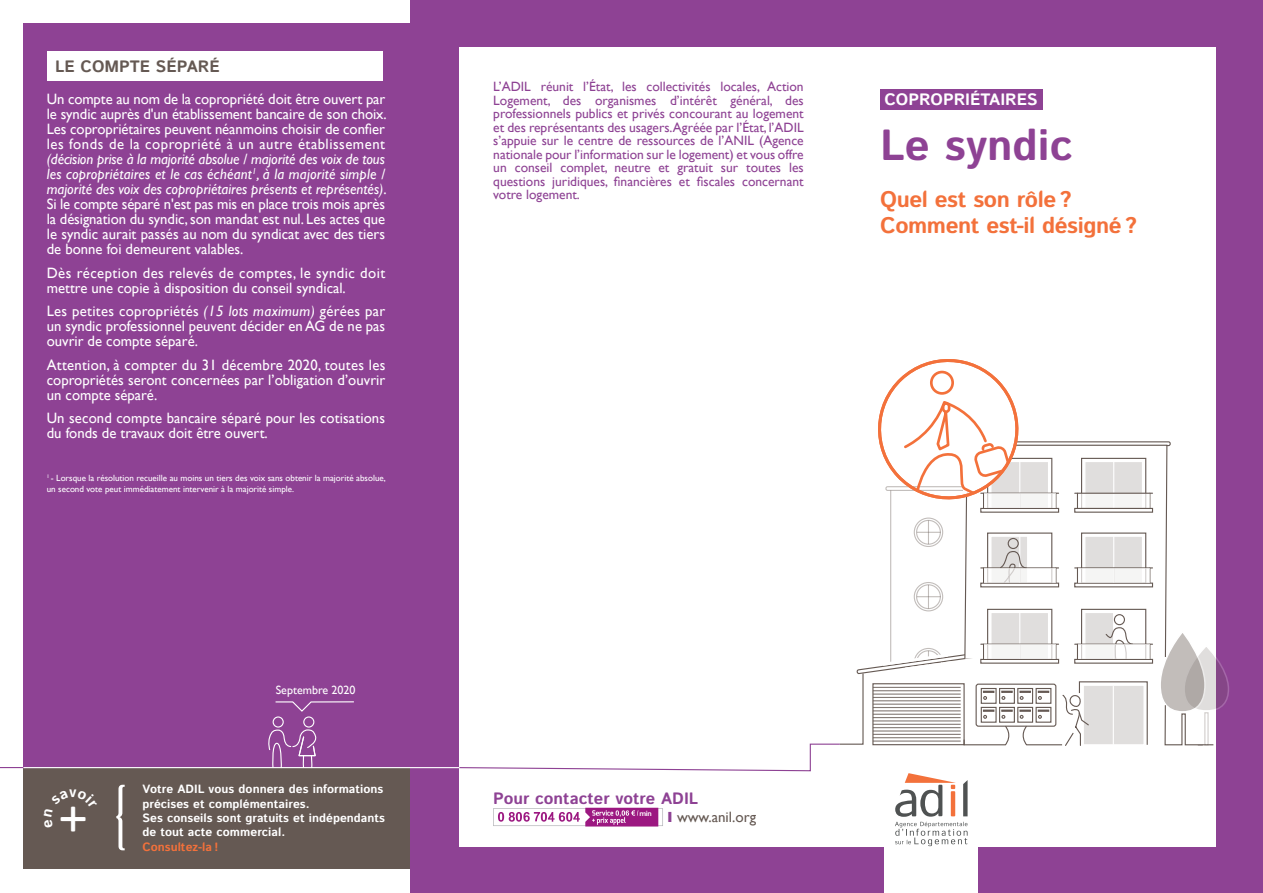
<style>
.page{position:relative;width:1263px;height:893px;background:#fff}
.page>*{position:absolute;margin:0;border:0;box-sizing:border-box;transform-origin:0 0}
.t1{font:700 45px "Istok";color:#fff}
.t2{font:700 43.5px "Istok";color:#8e4294}
.t3{font:700 22.5px/25.5px "Istok";letter-spacing:-.02em;color:#f3713b}
.t4{font:700 16.5px "Istok";color:#8e4294}
.t5{font:700 16.5px "Istok";color:#fff}
.t6{font:700 16.5px "Istok";color:#655953}
.t7{font:15px/15px "Gill Sans";color:#fff}
.t8{font:15px "Gill Sans";color:#655953}
.t9{font:13.5px/13.5px "Gill Sans";color:#8e4294;text-align:justify}
.t10{font:700 12px/14.4px "Istok";color:#fff}
.t11{font:12px "Gill Sans";color:#fff}
.t12{font:9px/10.8px "Gill Sans";color:#fff}
.t13{font:600 7.95px "Gill Sans";color:#fff}
.s1{font-style:italic}
.s2{color:#f3713b}
.s3{font-weight:700;color:#8e4294}
</style>
<div class="page">
<div style="left:410px;top:0;width:853px;height:893px;background:#8e4294"></div>
<div style="left:476px;top:47px;width:740px;height:799px;background:#fff"></div>
<div style="left:23px;top:23px;width:389px;height:836px;background:#8e4294"></div>
<div style="left:884px;top:762px;width:94px;height:131px;background:#fff"></div>
<div style="left:459px;top:47px;width:379px;height:799px;background:#fff"></div>
<svg style="left:1184px;top:646px;width:44px;height:65px"></svg>
<div style="left:1183px;top:645px;width:46px;height:67px;border:2px solid #fff;border-radius:22px"></div>
<div style="left:23px;top:768px;width:387px;height:101px;background:#655953"></div>
<svg style="left:116px;top:785px;width:9px;height:65px"></svg>
<hr style="left:0;top:767px;width:43px;height:1px;background:#8e4294">
<hr style="left:23px;top:767px;width:436px;height:1px;background:#fff">
<svg style="left:268px;top:701px;width:87px;height:68px"></svg>
<div style="left:47px;top:51px;width:336px;height:30px;background:#fff"></div>
<div style="left:880px;top:89px;width:163px;height:20px;background:#8e4294"></div>
<svg style="left:458px;top:359px;width:755px;height:487px"></svg>
<p class="t6" style="left:55px;top:56px;width:166px">LE COMPTE SÉPARÉ</p>
<p class="t7" style="left:47px;top:91px;width:341px">Un compte au nom de la copropriété doit être ouvert par le syndic auprès d'un établissement bancaire de son choix.<br>Les copropriétaires peuvent néanmoins choisir de confier les fonds de la copropriété à un autre établissement <span class="s1">(décision prise à la majorité absolue / majorité des voix de tous les copropriétaires et le cas échéant</span><sup>1</sup><span class="s1">, à la majorité simple / majorité des voix des copropriétaires présents et représentés)</span>.<br>Si le compte séparé n'est pas mis en place trois mois après la désignation du syndic, son mandat est nul. Les actes que le syndic aurait passés au nom du syndicat avec des tiers de bonne foi demeurent valables.</p>
<p class="t7" style="left:47px;top:265px;width:340px">Dès réception des relevés de comptes, le syndic doit mettre une copie à disposition du conseil syndical.</p>
<p class="t7" style="left:47px;top:303px;width:340px;text-align:justify">Les petites copropriétés <span class="s1">(15 lots maximum)</span> gérées par un syndic professionnel peuvent décider en AG de ne pas ouvrir de compte séparé.</p>
<p class="t7" style="left:47px;top:357px;width:340px;text-align:justify">Attention, à compter du 31 décembre 2020, toutes les copropriétés seront concernées par l’obligation d’ouvrir un compte séparé.</p>
<p class="t7" style="left:47px;top:410px;width:340px">Un second compte bancaire séparé pour les cotisations du fonds de travaux doit être ouvert.</p>
<p class="t12" style="left:47px;top:473px;width:341px"><sup>1</sup> - Lorsque la résolution recueille au moins un tiers des voix sans obtenir la majorité absolue, un second vote peut immédiatement intervenir à la majorité simple.</p>
<p class="t1" style="left:59px;top:789px;width:30px">+</p>
<p class="t11" style="left:276px;top:683px;width:81px">Septembre 2020</p>
<p class="t10" style="left:142px;top:782px;width:244px">Votre ADIL vous donnera des informations précises et complémentaires.<br>Ses conseils sont gratuits et indépendants de tout acte commercial.<br><span class="s2">Consultez-la !</span></p>
<p class="t9" style="left:493px;top:80px;width:312px">L’ADIL réunit l’État, les collectivités locales, Action Logement, des organismes d’intérêt général, des professionnels publics et privés concourant au logement et des représentants des usagers.Agréée par l’État, l’ADIL s’appuie sur le centre de ressources de l’ANIL (Agence nationale pour l’information sur le logement) et vous offre un conseil complet, neutre et gratuit sur toutes les questions juridiques, financières et fiscales concernant votre logement.</p>
<p class="t5" style="left:884px;top:89px;width:155px">COPROPRIÉTAIRES</p>
<p class="t2" style="left:880px;top:117px;width:194px">Le syndic</p>
<p class="t3" style="left:880px;top:186px;width:259px">Quel est son rôle ?<br>Comment est-il désigné ?</p>
<p class="t4" style="left:493px;top:788px;width:207px">Pour contacter votre ADIL</p>
<p class="t8" style="left:667px;top:808px;width:90px"><span class="s3">I</span> www.anil.org</p>
<p class="t13" style="left:639px;top:808px;width:14px">min</p>
</div>
